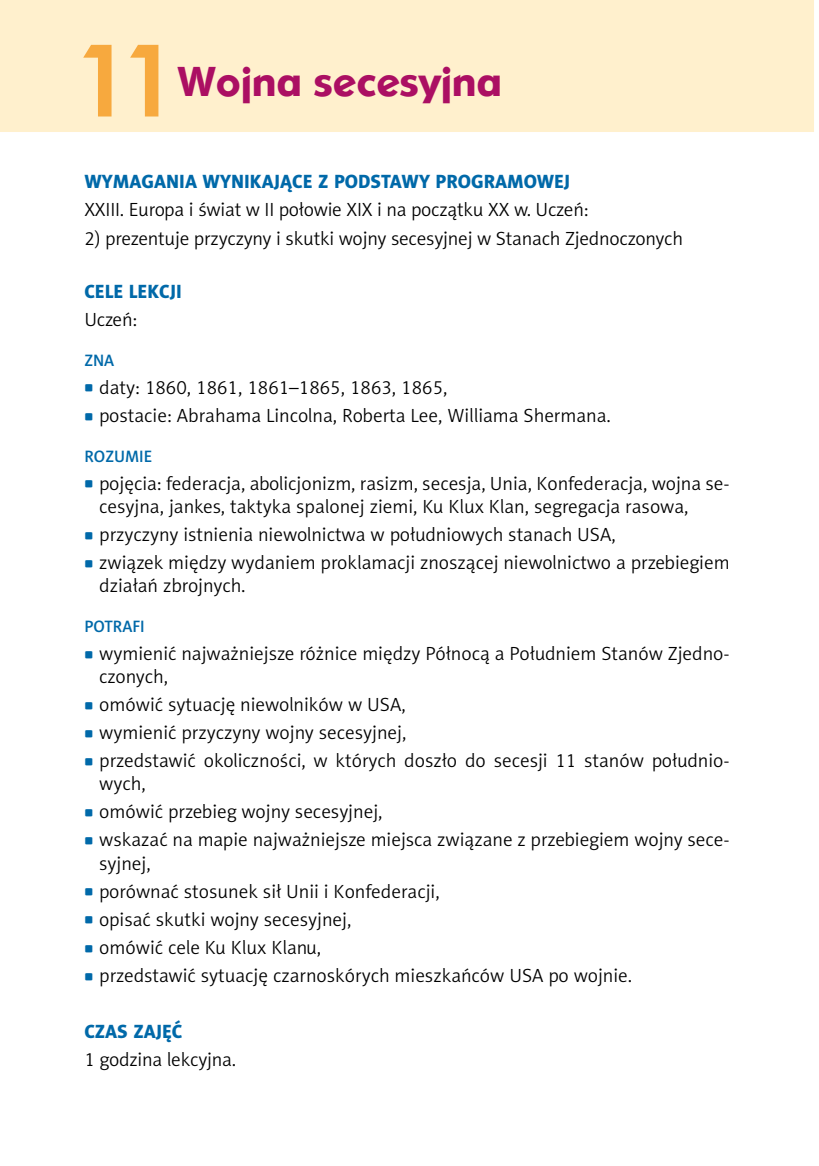
<style>
.page{position:relative;width:819px;height:1166px;background:#fff}
.page>*{position:absolute;margin:0;border:0;box-sizing:border-box;transform-origin:0 0}
.t1{font:700 99.75px "Century Gothic";color:#f7a93e}
.t2{font:700 38.5px "EFN Hebel";color:#ab0f63}
.t3{font:19.25px/23.1px "Naomi Sans EFN Light";color:#000}
.t4{font:19.25px "Naomi Sans EFN Heavy";color:#0069a9}
.t5{font:16.62px "Naomi Sans EFN Medium";color:#0069a9}
.s1{font-family:"Agency FB";font-weight:700;color:#0069a9}
</style>
<div class="page">
<div style="left:0;top:0;width:814px;height:132px;background:#fff0cd"></div>
<h1 class="t1" style="left:75px;top:5px;width:104px">11</h1>
<h2 class="t2" style="left:177px;top:53px;width:326px">Wojna secesyjna</h2>
<p class="t4" style="left:84px;top:170px;width:487px">WYMAGANIA WYNIKAJĄCE Z PODSTAWY PROGRAMOWEJ</p>
<p class="t3" style="left:84px;top:198px;width:505px">XXIII. Europa i świat w II połowie XIX i na początku XX w. Uczeń:</p>
<p class="t3" style="left:84px;top:226px;width:600px">2) prezentuje przyczyny i skutki wojny secesyjnej w Stanach Zjednoczonych</p>
<p class="t4" style="left:84px;top:279px;width:99px">CELE LEKCJI</p>
<p class="t3" style="left:84px;top:308px;width:54px">Uczeń:</p>
<p class="t5" style="left:84px;top:350px;width:31px">ZNA</p>
<p class="t3" style="left:84px;top:376px;width:364px"><span class="s1">•</span> daty: 1860, 1861, 1861–1865, 1863, 1865,</p>
<p class="t3" style="left:84px;top:404px;width:528px"><span class="s1">•</span> postacie: Abrahama Lincolna, Roberta Lee, Williama Shermana.</p>
<p class="t5" style="left:84px;top:446px;width:69px">ROZUMIE</p>
<p class="t3" style="left:99px;top:471px;width:632px;text-indent:-15px"><span class="s1">•</span> pojęcia: federacja, abolicjonizm, rasizm, secesja, Unia, Konfederacja, wojna se&shy;cesyjna, jankes, taktyka spalonej ziemi, Ku Klux Klan, segregacja rasowa,</p>
<p class="t3" style="left:84px;top:523px;width:532px"><span class="s1">•</span> przyczyny istnienia niewolnictwa w południowych stanach USA,</p>
<p class="t3" style="left:99px;top:551px;width:631px;text-indent:-15px"><span class="s1">•</span> związek między wydaniem proklamacji znoszącej niewolnictwo a przebiegiem działań zbrojnych.</p>
<p class="t5" style="left:84px;top:616px;width:62px">POTRAFI</p>
<p class="t3" style="left:99px;top:642px;width:631px;text-indent:-15px"><span class="s1">•</span> wymienić najważniejsze różnice między Północą a Południem Stanów Zjedno&shy;czonych,</p>
<p class="t3" style="left:84px;top:693px;width:323px"><span class="s1">•</span> omówić sytuację niewolników w USA,</p>
<p class="t3" style="left:84px;top:721px;width:323px"><span class="s1">•</span> wymienić przyczyny wojny secesyjnej,</p>
<p class="t3" style="left:99px;top:749px;width:632px;text-indent:-15px"><span class="s1">•</span> przedstawić okoliczności, w których doszło do secesji 11 stanów południo&shy;wych,</p>
<p class="t3" style="left:84px;top:800px;width:299px"><span class="s1">•</span> omówić przebieg wojny secesyjnej,</p>
<p class="t3" style="left:99px;top:828px;width:632px;text-indent:-15px"><span class="s1">•</span> wskazać na mapie najważniejsze miejsca związane z przebiegiem wojny sece&shy;syjnej,</p>
<p class="t3" style="left:84px;top:879px;width:357px"><span class="s1">•</span> porównać stosunek sił Unii i Konfederacji,</p>
<p class="t3" style="left:84px;top:907px;width:268px"><span class="s1">•</span> opisać skutki wojny secesyjnej,</p>
<p class="t3" style="left:84px;top:935px;width:238px"><span class="s1">•</span> omówić cele Ku Klux Klanu,</p>
<p class="t3" style="left:84px;top:964px;width:549px"><span class="s1">•</span> przedstawić sytuację czarnoskórych mieszkańców USA po wojnie.</p>
<p class="t4" style="left:84px;top:1019px;width:100px">CZAS ZAJĘĆ</p>
<p class="t3" style="left:84px;top:1048px;width:153px">1 godzina lekcyjna.</p>
</div>
